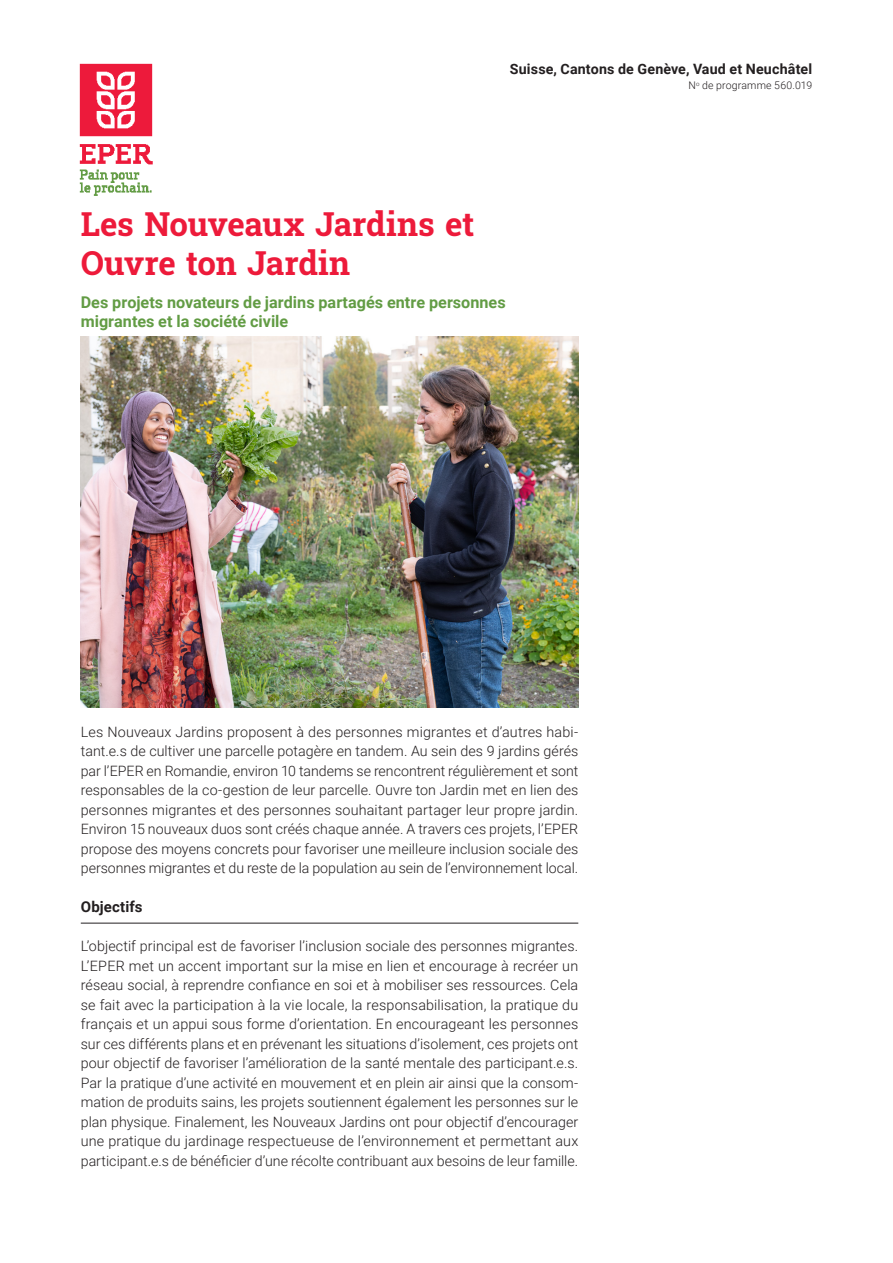
<style>
.page{position:relative;width:893px;height:1263px;background:#fff}
.page>*{position:absolute;margin:0;border:0;box-sizing:border-box;transform-origin:0 0}
.titel{font:700 33px/39px "Roboto Slab";letter-spacing:-.01em;color:#ed1a3a}
.lead{font:700 16.2px/19.5px "Roboto";color:#629c44}
.zwischentitel{font:700 15px "Roboto";letter-spacing:.005em;color:#231f20}
.grundtext{font:300 14.25px/19.5px "Roboto";color:#231f20;text-align:justify}
.Kopfzeile{font:700 14.25px "Roboto";letter-spacing:.01em;color:#231f20}
.Kopfzeile-2{font:300 10.5px "Roboto";letter-spacing:.015em;color:#231f20}
</style>
<div class="page">
<hr style="left:81px;top:923px;width:497px;height:1px;background:#231f20">
<img style="left:81px;top:337px;width:497px;height:370px">
<img style="left:79px;top:63px;width:74px;height:133px">
<p class="Kopfzeile" style="left:510px;top:59px;width:304px">Suisse, Cantons de Genève, Vaud et Neuchâtel</p>
<p class="Kopfzeile-2" style="left:688px;top:78px;width:125px">N<sup>o</sup> de programme 560.019</p>
<p class="titel" style="left:81px;top:204px;width:395px">Les Nouveaux Jardins et<br>Ouvre ton Jardin</p>
<p class="lead" style="left:81px;top:291px;width:426px">Des projets novateurs de jardins partagés entre personnes migrantes et la société civile</p>
<p class="grundtext" style="left:81px;top:721px;width:499px">Les Nouveaux Jardins proposent à des personnes migrantes et d’autres habi&shy;tant.e.s de cultiver une parcelle potagère en tandem. Au sein des 9 jardins gérés par l’EPER en Romandie, environ 10 tandems se rencontrent régulièrement et sont responsables de la co-gestion de leur parcelle. Ouvre ton Jardin met en lien des personnes migrantes et des personnes souhaitant partager leur propre jardin.<br>Environ 15 nouveaux duos sont créés chaque année. A travers ces projets, l’EPER propose des moyens concrets pour favoriser une meilleure inclusion sociale des personnes migrantes et du reste de la population au sein de l’environnement local.</p>
<p class="zwischentitel" style="left:81px;top:896px;width:63px">Objectifs</p>
<p class="grundtext" style="left:81px;top:936px;width:499px">L’objectif principal est de favoriser l’inclusion sociale des personnes migrantes.<br>L’EPER met un accent important sur la mise en lien et encourage à recréer un réseau social, à reprendre confiance en soi et à mobiliser ses ressources. Cela se fait avec la participation à la vie locale, la responsabilisation, la pratique du français et un appui sous forme d’orientation. En encourageant les personnes sur ces différents plans et en prévenant les situations d’isolement, ces projets ont pour objectif de favoriser l’amélioration de la santé mentale des participant.e.s.<br>Par la pratique d’une activité en mouvement et en plein air ainsi que la consom&shy;mation de produits sains, les projets soutiennent également les personnes sur le plan physique. Finalement, les Nouveaux Jardins ont pour objectif d’encourager une pratique du jardinage respectueuse de l’environnement et permettant aux participant.e.s de bénéficier d’une récolte contribuant aux besoins de leur famille.</p>
</div>
